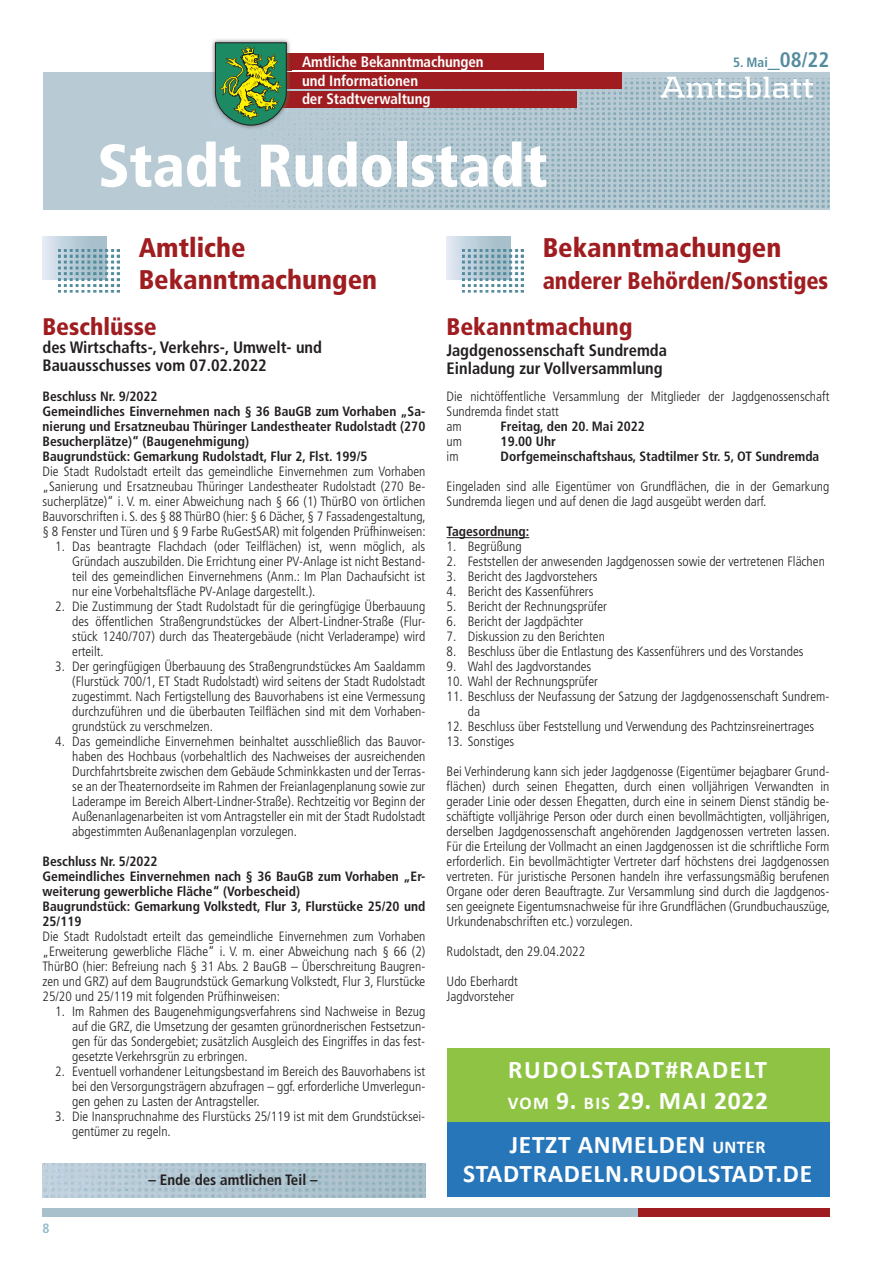
<style>
.page{position:relative;width:872px;height:1276px;background:#fff}
.page>*{position:absolute;margin:0;border:0;box-sizing:border-box;transform-origin:0 0}
.t1{font:900 condensed 60px "Frutiger LT Std";letter-spacing:-.005em;color:#fff}
.t2{font:900 condensed 27px/31.5px "Frutiger LT Std";color:#9f1d20}
.t3{font:700 25.5px "Calibri";letter-spacing:.025em;color:#fff}
.t4{font:700 25.5px/31px "Calibri";letter-spacing:.065em;color:#fff}
.t5{font:900 condensed 24px "Frutiger LT Std";color:#9f1d20;scale:.95 1}
.t6{font:900 condensed 24px "Frutiger LT Std";color:#9f1d20}
.t7{font:700 condensed 16.5px/18px "Frutiger LT Std";color:#231f20}
.t8{font:700 condensed 15px/19.4px "Frutiger LT Std";letter-spacing:-.005em;color:#fff}
.t9{font:700 condensed 15px "Frutiger LT Std";color:#231f20}
.t10{font:300 condensed 13.5px/15px "Frutiger LT Std";color:#231f20;text-align:justify}
.t11{font:700 condensed 13.5px/15px "Frutiger LT Std";color:#231f20}
.t12{font:700 condensed 13.5px "Frutiger LT Std";color:#548c9e}
.t13{font:700 condensed 13.5px "Frutiger LT Std";color:#93b9ca}
.s1{font-size:24px}
.s2{font-size:21px}
.s3{font-size:18px}
</style>
<div class="page">
<svg style="left:43px;top:72px;width:786px;height:137px;background:#afc5cf"></svg>
<div style="left:278px;top:53px;width:265px;height:17px;background:#9f1d20"></div>
<div style="left:276px;top:91px;width:301px;height:17px;background:#9f1d20"></div>
<div style="left:278px;top:72px;width:343px;height:17px;background:#9f1d20"></div>
<svg style="left:660px;top:77px;width:153px;height:21px"></svg>
<div style="left:43px;top:1208px;width:595px;height:8px;background:#a8c0cb"></div>
<div style="left:638px;top:1208px;width:191px;height:8px;background:#9f1d20"></div>
<img style="left:213px;top:39px;width:76px;height:3px">
<svg style="left:45px;top:42px;width:256px;height:93px"></svg>
<svg style="left:43px;top:237px;width:63px;height:42px"></svg>
<img style="left:58px;top:250px;width:61px;height:42px">
<hr style="left:446px;top:537px;width:83px;height:1px;background:#231f20">
<svg style="left:446px;top:237px;width:64px;height:42px"></svg>
<img style="left:462px;top:250px;width:61px;height:42px">
<div style="left:446px;top:1048px;width:383px;height:74px;background:#8ec343"></div>
<div style="left:446px;top:1122px;width:383px;height:75px;background:#2776ba"></div>
<img style="left:43px;top:1163px;width:382px;height:34px">
<p class="t8" style="left:302px;top:52px;width:183px">Amtliche Bekanntmachungen und Informationen</p>
<p class="t8" style="left:302px;top:89px;width:130px">der Stadtverwaltung</p>
<h1 class="t1" style="left:98px;top:130px;width:452px">Stadt Rudolstadt</h1>
<p class="t12" style="left:733px;top:55px;width:98px">5. Mai<span class="s1">_</span><span class="s2">08/22</span></p>
<h2 class="t2" style="left:139px;top:232px;width:240px">Amtliche<br>Bekanntmachungen</h2>
<h3 class="t6" style="left:43px;top:312px;width:116px">Beschlüsse</h3>
<p class="t7" style="left:43px;top:338px;width:281px">des Wirtschafts-, Verkehrs-, Umwelt- und<br>Bauausschusses vom 07.02.2022</p>
<p class="t11" style="left:43px;top:389px;width:384px">Beschluss Nr. 9/2022<br>Gemeindliches Einvernehmen nach § 36 BauGB zum Vorhaben „Sa&shy;nierung und Ersatzneubau Thüringer Landestheater Rudolstadt (270<br>Besucherplätze)“ (Baugenehmigung)<br>Baugrundstück: Gemarkung Rudolstadt, Flur 2, Flst. 199/5</p>
<p class="t10" style="left:43px;top:464px;width:385px">Die Stadt Rudolstadt erteilt das gemeindliche Einvernehmen zum Vorhaben „Sanierung und Ersatzneubau Thüringer Landestheater Rudolstadt (270 Be&shy;sucherplätze)“ i. V. m. einer Abweichung nach § 66 (1) ThürBO von örtlichen Bauvorschriften i. S. des § 88 ThürBO (hier: § 6 Dächer, § 7 Fassadengestaltung, § 8 Fenster und Türen und § 9 Farbe RuGestSAR) mit folgenden Prüfhinweisen:</p>
<p class="t10" style="left:72px;top:539px;width:354px;text-indent:-17px">1. Das beantragte Flachdach (oder Teilflächen) ist, wenn möglich, als Gründach auszubilden. Die Errichtung einer PV-Anlage ist nicht Bestand&shy;teil des gemeindlichen Einvernehmens (Anm.: Im Plan Dachaufsicht ist nur eine Vorbehaltsfläche PV-Anlage dargestellt.).</p>
<p class="t10" style="left:72px;top:599px;width:354px;text-indent:-17px">2. Die Zustimmung der Stadt Rudolstadt für die geringfügige Überbauung des öffentlichen Straßengrundstückes der Albert-Lindner-Straße (Flur&shy;stück 1240/707) durch das Theatergebäude (nicht Verladerampe) wird erteilt.</p>
<p class="t10" style="left:72px;top:659px;width:354px;text-indent:-17px">3. Der geringfügigen Überbauung des Straßengrundstückes Am Saaldamm (Flurstück 700/1, ET Stadt Rudolstadt) wird seitens der Stadt Rudolstadt zugestimmt. Nach Fertigstellung des Bauvorhabens ist eine Vermessung durchzuführen und die überbauten Teilflächen sind mit dem Vorhaben&shy;grundstück zu verschmelzen.</p>
<p class="t10" style="left:72px;top:734px;width:354px;text-indent:-17px">4. Das gemeindliche Einvernehmen beinhaltet ausschließlich das Bauvor&shy;haben des Hochbaus (vorbehaltlich des Nachweises der ausreichenden Durchfahrtsbreite zwischen dem Gebäude Schminkkasten und der Terras&shy;se an der Theaternordseite im Rahmen der Freianlagenplanung sowie zur Laderampe im Bereich Albert-Lindner-Straße). Rechtzeitig vor Beginn der Außenanlagenarbeiten ist vom Antragsteller ein mit der Stadt Rudolstadt abgestimmten Außenanlagenplan vorzulegen.</p>
<p class="t11" style="left:43px;top:854px;width:384px">Beschluss Nr. 5/2022<br>Gemeindliches Einvernehmen nach § 36 BauGB zum Vorhaben „Er&shy;weiterung gewerbliche Fläche“ (Vorbescheid)<br>Baugrundstück: Gemarkung Volkstedt, Flur 3, Flurstücke 25/20 und 25/119</p>
<p class="t10" style="left:43px;top:929px;width:384px">Die Stadt Rudolstadt erteilt das gemeindliche Einvernehmen zum Vorhaben „Erweiterung gewerbliche Fläche“ i. V. m. einer Abweichung nach § 66 (2)<br>ThürBO (hier: Befreiung nach § 31 Abs. 2 BauGB – Überschreitung Baugren&shy;zen und GRZ) auf dem Baugrundstück Gemarkung Volkstedt, Flur 3, Flurstücke 25/20 und 25/119 mit folgenden Prüfhinweisen:</p>
<p class="t10" style="left:72px;top:1004px;width:354px;text-indent:-17px">1. Im Rahmen des Baugenehmigungsverfahrens sind Nachweise in Bezug auf die GRZ, die Umsetzung der gesamten grünordnerischen Festsetzun&shy;gen für das Sondergebiet; zusätzlich Ausgleich des Eingriffes in das fest&shy;gesetzte Verkehrsgrün zu erbringen.</p>
<p class="t10" style="left:72px;top:1064px;width:354px;text-indent:-17px">2. Eventuell vorhandener Leitungsbestand im Bereich des Bauvorhabens ist bei den Versorgungsträgern abzufragen – ggf. erforderliche Umverlegun&shy;gen gehen zu Lasten der Antragsteller.</p>
<p class="t10" style="left:72px;top:1109px;width:354px;text-indent:-17px">3. Die Inanspruchnahme des Flurstücks 25/119 ist mit dem Grundstücksei&shy;gentümer zu regeln.</p>
<h2 class="t2" style="left:543px;top:232px;width:240px">Bekanntmachungen</h2>
<h3 class="t5" style="left:543px;top:266px;width:302px">anderer Behörden/Sonstiges</h3>
<h3 class="t6" style="left:446px;top:312px;width:187px">Bekanntmachung</h3>
<p class="t7" style="left:446px;top:341px;width:222px">Jagdgenossenschaft Sundremda<br>Einladung zur Vollversammlung</p>
<p class="t10" style="left:446px;top:389px;width:384px;text-align:left">Die nichtöffentliche Versammlung der Mitglieder der Jagdgenossenschaft<br>Sundremda findet statt<br>am</p>
<p class="t11" style="left:500px;top:419px;width:146px">Freitag, den 20. Mai 2022</p>
<p class="t10" style="left:446px;top:434px;width:17px">um</p>
<p class="t11" style="left:500px;top:434px;width:57px">19.00 Uhr</p>
<p class="t10" style="left:446px;top:449px;width:14px">im</p>
<p class="t11" style="left:500px;top:449px;width:320px">Dorfgemeinschaftshaus, Stadtilmer Str. 5, OT Sundremda</p>
<p class="t10" style="left:446px;top:479px;width:384px">Eingeladen sind alle Eigentümer von Grundflächen, die in der Gemarkung<br>Sundremda liegen und auf denen die Jagd ausgeübt werden darf.</p>
<p class="t11" style="left:446px;top:524px;width:84px">Tagesordnung:</p>
<p class="t10" style="left:446px;top:539px;width:77px">1. Begrüßung</p>
<p class="t10" style="left:446px;top:554px;width:380px">2. Feststellen der anwesenden Jagdgenossen sowie der vertretenen Flächen</p>
<p class="t10" style="left:446px;top:569px;width:152px">3. Bericht des Jagdvorstehers</p>
<p class="t10" style="left:446px;top:584px;width:148px">4. Bericht des Kassenführers</p>
<p class="t10" style="left:446px;top:599px;width:162px">5. Bericht der Rechnungsprüfer</p>
<p class="t10" style="left:446px;top:614px;width:138px">6. Bericht der Jagdpächter</p>
<p class="t10" style="left:446px;top:629px;width:160px">7. Diskussion zu den Berichten</p>
<p class="t10" style="left:446px;top:644px;width:358px">8. Beschluss über die Entlastung des Kassenführers und des Vorstandes</p>
<p class="t10" style="left:446px;top:659px;width:146px">9. Wahl des Jagdvorstandes</p>
<p class="t10" style="left:446px;top:674px;width:153px">10. Wahl der Rechnungsprüfer</p>
<p class="t10" style="left:468px;top:689px;width:363px;text-indent:-21px">11. Beschluss der Neufassung der Satzung der Jagdgenossenschaft Sundrem&shy;da</p>
<p class="t10" style="left:446px;top:719px;width:369px">12. Beschluss über Feststellung und Verwendung des Pachtzinsreinertrages</p>
<p class="t10" style="left:446px;top:734px;width:69px">13. Sonstiges</p>
<p class="t10" style="left:446px;top:764px;width:385px">Bei Verhinderung kann sich jeder Jagdgenosse (Eigentümer bejagbarer Grund&shy;flächen) durch seinen Ehegatten, durch einen volljährigen Verwandten in gerader Linie oder dessen Ehegatten, durch eine in seinem Dienst ständig be&shy;schäftigte volljährige Person oder durch einen bevollmächtigten, volljährigen, derselben Jagdgenossenschaft angehörenden Jagdgenossen vertreten lassen.<br>Für die Erteilung der Vollmacht an einen Jagdgenossen ist die schriftliche Form erforderlich. Ein bevollmächtigter Vertreter darf höchstens drei Jagdgenossen vertreten. Für juristische Personen handeln ihre verfassungsmäßig berufenen Organe oder deren Beauftragte. Zur Versammlung sind durch die Jagdgenos&shy;sen geeignete Eigentumsnachweise für ihre Grundflächen (Grundbuchauszüge, Urkundenabschriften etc.) vorzulegen.</p>
<p class="t10" style="left:446px;top:944px;width:140px">Rudolstadt, den 29.04.2022</p>
<p class="t10" style="left:446px;top:974px;width:73px">Udo Eberhardt<br>Jagdvorsteher</p>
<h3 class="t4" style="left:508px;top:1053px;width:261px">RUDOLSTADT#RADELT<br><span class="s3">VOM</span> 9. <span class="s3">BIS</span> 29. MAI 2022</h3>
<h3 class="t3" style="left:510px;top:1127px;width:257px">JETZT ANMELDEN <span class="s3">UNTER</span></h3>
<p class="t13" style="left:43px;top:1220px;width:9px">8</p>
<p class="t9" style="left:148px;top:1170px;width:171px">– Ende des amtlichen Teil –</p>
<h3 class="t3" style="left:463px;top:1155px;width:350px">STADTRADELN.RUDOLSTADT.DE</h3>
</div>
